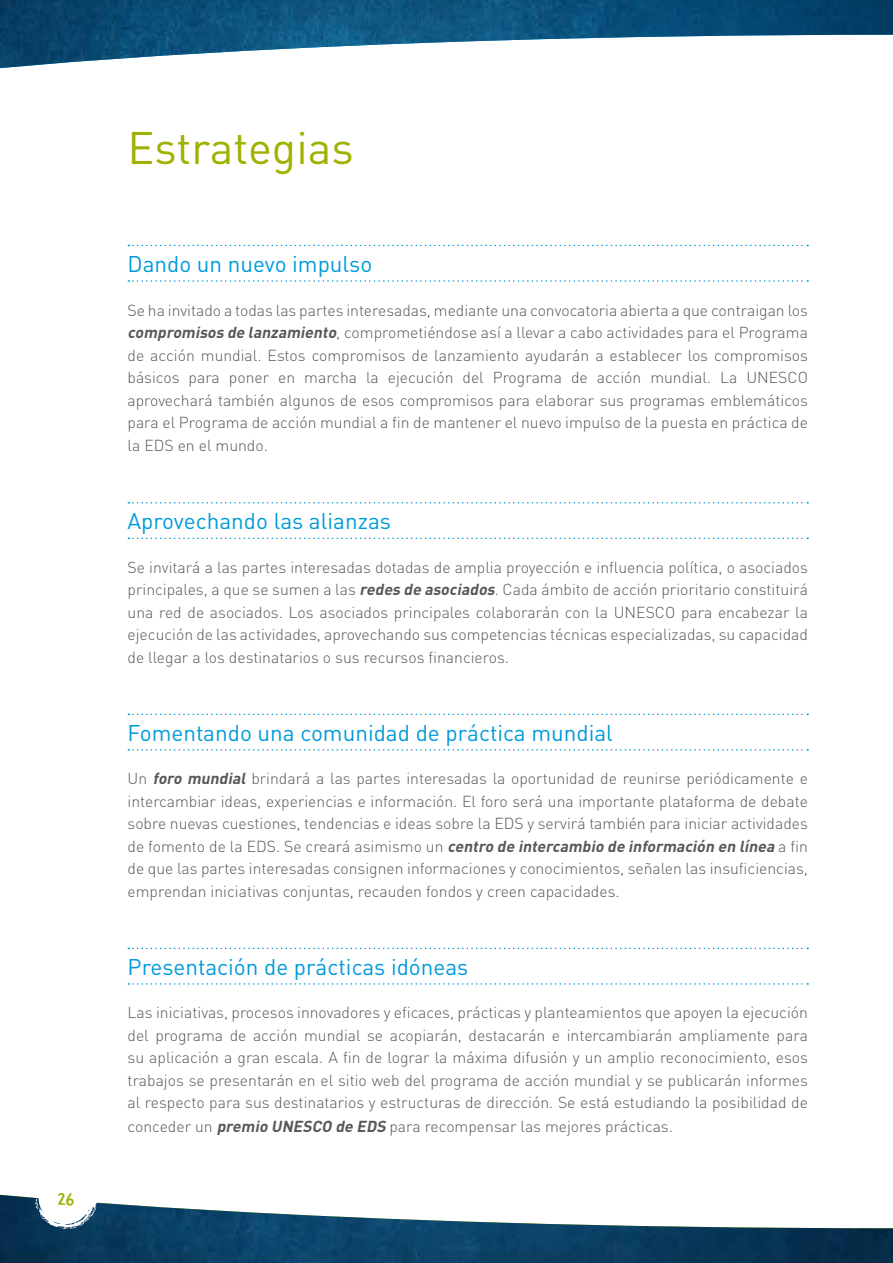
<style>
.page{position:relative;width:893px;height:1263px;background:#fff}
.page>*{position:absolute;margin:0;border:0;box-sizing:border-box;transform-origin:0 0}
.t1{font:45px "DIN";color:#a0b101}
.t2{font:22.5px "DIN";color:#009bd9}
.t3{font:700 18px "Ad Pro LT Std";color:#a0b101}
.t4{font:300 15.75px/22.6px "DIN";color:#575756;text-align:justify}
.s1{font-weight:700;font-style:italic}
</style>
<div class="page">
<img style="left:0;top:0;width:893px;height:69px">
<img style="left:0;top:1194px;width:893px;height:69px">
<svg style="left:35px;top:1194px;width:63px;height:35px"></svg>
<svg style="left:128px;top:245px;width:680px;height:1px"></svg>
<svg style="left:128px;top:280px;width:680px;height:2px"></svg>
<svg style="left:128px;top:502px;width:680px;height:1px"></svg>
<svg style="left:128px;top:537px;width:680px;height:2px"></svg>
<svg style="left:128px;top:714px;width:680px;height:1px"></svg>
<svg style="left:128px;top:749px;width:680px;height:2px"></svg>
<svg style="left:128px;top:948px;width:680px;height:1px"></svg>
<svg style="left:128px;top:983px;width:680px;height:2px"></svg>
<p class="t3" style="left:58px;top:1188px;width:17px">26</p>
<h1 class="t1" style="left:128px;top:120px;width:228px">Estrategias</h1>
<h2 class="t2" style="left:128px;top:250px;width:246px">Dando un nuevo impulso</h2>
<p class="t4" style="left:128px;top:298px;width:682px">Se ha invitado a todas las partes interesadas, mediante una convocatoria abierta a que contraigan los <span class="s1">compromisos de lanzamiento</span>, comprometiéndose así a llevar a cabo actividades para el Programa de acción mundial. Estos compromisos de lanzamiento ayudarán a establecer los compromisos básicos para poner en marcha la ejecución del Programa de acción mundial. La UNESCO aprovechará también algunos de esos compromisos para elaborar sus programas emblemáticos para el Programa de acción mundial a fin de mantener el nuevo impulso de la puesta en práctica de la EDS en el mundo.</p>
<h2 class="t2" style="left:128px;top:507px;width:265px">Aprovechando las alianzas</h2>
<p class="t4" style="left:128px;top:556px;width:682px">Se invitará a las partes interesadas dotadas de amplia proyección e influencia política, o asociados principales, a que se sumen a las <span class="s1">redes de asociados</span>. Cada ámbito de acción prioritario constituirá una red de asociados. Los asociados principales colaborarán con la UNESCO para encabezar la ejecución de las actividades, aprovechando sus competencias técnicas especializadas, su capacidad de llegar a los destinatarios o sus recursos financieros.</p>
<h2 class="t2" style="left:128px;top:718px;width:487px">Fomentando una comunidad de práctica mundial</h2>
<p class="t4" style="left:128px;top:767px;width:682px">Un <span class="s1">foro mundial</span> brindará a las partes interesadas la oportunidad de reunirse periódicamente e intercambiar ideas, experiencias e información. El foro será una importante plataforma de debate sobre nuevas cuestiones, tendencias e ideas sobre la EDS y servirá también para iniciar actividades d e f o m e n t o d e l a E D S . S e c re a rá a s i m i s m o u n <span class="s1">centro de intercambio de información en línea</span> a fi n de que las partes interesadas consignen informaciones y conocimientos, señalen las insuficiencias, emprendan iniciativas conjuntas, recauden fondos y creen capacidades.</p>
<h2 class="t2" style="left:128px;top:952px;width:342px">Presentación de prácticas idóneas</h2>
<p class="t4" style="left:128px;top:1001px;width:682px">Las iniciativas, procesos innovadores y eficaces, prácticas y planteamientos que apoyen la ejecución del programa de acción mundial se acopiarán, destacarán e intercambiarán ampliamente para su aplicación a gran escala. A fin de lograr la máxima difusión y un amplio reconocimiento, esos trabajos se presentarán en el sitio web del programa de acción mundial y se publicarán informes al respecto para sus destinatarios y estructuras de dirección. Se está estudiando la posibilidad de conceder un <span class="s1">premio UNESCO de EDS</span> para recompensar las mejores prácticas.</p>
</div>
